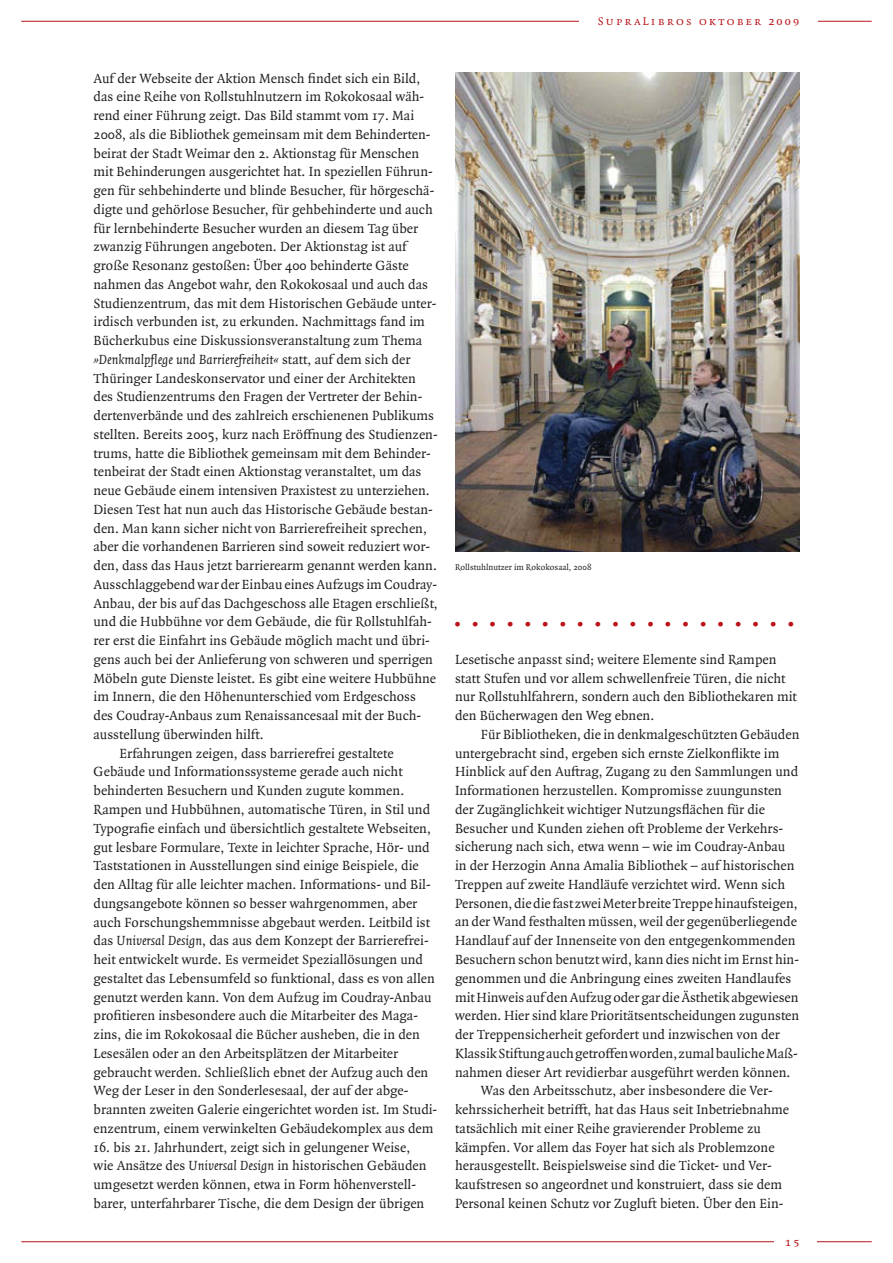
<style>
.page{position:relative;width:893px;height:1263px;background:#fff}
.page>*{position:absolute;margin:0;border:0;box-sizing:border-box;transform-origin:0 0}
.t1{font:36px "Quadraat";color:#ba1319}
.t2{font:14.25px/18.8px "Quadraat";color:#231f20}
.t3{font:italic 14.25px "Quadraat";color:#231f20}
.t4{font:12px "Quadraat Small Caps";letter-spacing:.18em;color:#ba1319}
.t5{font:9px "Quadraat";color:#231f20}
.s1{font-style:normal}
.s2{font-family:"Quadraat Regular Expert"}
.s3{font-style:italic}
</style>
<div class="page">
<hr style="left:21px;top:1241px;width:851px;height:1px;background:#ba1319">
<hr style="left:21px;top:21px;width:851px;height:1px;background:#ba1319">
<div style="left:579px;top:12px;width:238px;height:17px;background:#fff"></div>
<div style="left:774px;top:1233px;width:42px;height:17px;background:#fff"></div>
<img style="left:455px;top:72px;width:344px;height:479px">
<p class="t4" style="left:598px;top:14px;width:203px">SupraLibros oktober 2009</p>
<p class="t2" style="left:94px;top:69px;width:328px">Auf der Webseite der Aktion Mensch findet sich ein Bild,</p>
<p class="t2" style="left:94px;top:88px;width:332px">das eine Reihe von Rollstuhlnutzern im Rokokosaal wäh-</p>
<p class="t2" style="left:94px;top:107px;width:322px">rend einer Führung zeigt. Das Bild stammt vom 17. Mai</p>
<p class="t2" style="left:94px;top:126px;width:339px">2008, als die Bibliothek gemeinsam mit dem Behinderten-</p>
<p class="t2" style="left:94px;top:145px;width:327px">beirat der Stadt Weimar den 2. Aktionstag für Menschen</p>
<p class="t2" style="left:94px;top:163px;width:341px">mit Behinderungen ausgerichtet hat. In speziellen Führun-</p>
<p class="t2" style="left:94px;top:182px;width:342px">gen für sehbehinderte und blinde Besucher, für hörgeschä-</p>
<p class="t2" style="left:94px;top:201px;width:341px">digte und gehörlose Besucher, für gehbehinderte und auch</p>
<p class="t2" style="left:94px;top:220px;width:326px">für lernbehinderte Besucher wurden an diesem Tag über</p>
<p class="t2" style="left:94px;top:238px;width:315px">zwanzig Führungen angeboten. Der Aktionstag ist auf</p>
<p class="t2" style="left:94px;top:257px;width:317px">große Resonanz gestoßen: Über 400 behinderte Gäste</p>
<p class="t2" style="left:94px;top:276px;width:336px">nahmen das Angebot wahr, den Rokokosaal und auch das</p>
<p class="t2" style="left:94px;top:295px;width:344px">Studienzentrum, das mit dem Historischen Gebäude unter-</p>
<p class="t2" style="left:94px;top:313px;width:333px">irdisch verbunden ist, zu erkunden. Nachmittags fand im</p>
<p class="t2" style="left:94px;top:332px;width:330px">Bücherkubus eine Diskussionsveranstaltung zum Thema</p>
<p class="t3" style="left:94px;top:354px;width:319px">»Denkmalpflege und Barrierefreiheit« <span class="s1">statt, auf dem sich der</span></p>
<p class="t2" style="left:94px;top:370px;width:324px">Thüringer Landeskonservator und einer der Architekten</p>
<p class="t2" style="left:94px;top:388px;width:330px">des Studienzentrums den Fragen der Vertreter der Behin-</p>
<p class="t2" style="left:94px;top:407px;width:342px">dertenverbände und des zahlreich erschienenen Publikums</p>
<p class="t2" style="left:94px;top:426px;width:346px">stellten. Bereits 2005, kurz nach Erö<span class="s2">=</span>nung des Studienzen-</p>
<p class="t2" style="left:94px;top:445px;width:339px">trums, hatte die Bibliothek gemeinsam mit dem Behinder-</p>
<p class="t2" style="left:94px;top:463px;width:329px">tenbeirat der Stadt einen Aktionstag veranstaltet, um das</p>
<p class="t2" style="left:94px;top:482px;width:338px">neue Gebäude einem intensiven Praxistest zu unterziehen.</p>
<p class="t2" style="left:94px;top:501px;width:341px">Diesen Test hat nun auch das Historische Gebäude bestan-</p>
<p class="t2" style="left:94px;top:520px;width:335px">den. Man kann sicher nicht von Barrierefreiheit sprechen,</p>
<p class="t2" style="left:94px;top:538px;width:338px">aber die vorhandenen Barrieren sind soweit reduziert wor-</p>
<p class="t2" style="left:94px;top:557px;width:345px">den, dass das Haus jetzt barrierearm genannt werden kann.</p>
<p class="t2" style="left:94px;top:576px;width:345px">Ausschlaggebend war der Einbau eines Aufzugs im Coudray-</p>
<p class="t2" style="left:94px;top:595px;width:346px">Anbau, der bis auf das Dachgeschoss alle Etagen erschließt,</p>
<p class="t2" style="left:94px;top:613px;width:340px">und die Hubbühne vor dem Gebäude, die für Rollstuhlfah-</p>
<p class="t2" style="left:94px;top:632px;width:338px">rer erst die Einfahrt ins Gebäude möglich macht und übri-</p>
<p class="t2" style="left:94px;top:651px;width:341px">gens auch bei der Anlieferung von schweren und sperrigen</p>
<p class="t2" style="left:94px;top:670px;width:344px">Möbeln gute Dienste leistet. Es gibt eine weitere Hubbühne</p>
<p class="t2" style="left:94px;top:688px;width:324px">im Innern, die den Höhenunterschied vom Erdgeschoss</p>
<p class="t2" style="left:94px;top:707px;width:329px">des Coudray-Anbaus zum Renaissancesaal mit der Buch-</p>
<p class="t2" style="left:94px;top:726px;width:172px">ausstellung überwinden hilft.</p>
<p class="t2" style="left:119px;top:745px;width:276px">Erfahrungen zeigen, dass barrierefrei gestaltete</p>
<p class="t2" style="left:94px;top:763px;width:311px">Gebäude und Informationssysteme gerade auch nicht</p>
<p class="t2" style="left:94px;top:782px;width:312px">behinderten Besuchern und Kunden zugute kommen.</p>
<p class="t2" style="left:94px;top:801px;width:338px">Rampen und Hubbühnen, automatische Türen, in Stil und</p>
<p class="t2" style="left:94px;top:820px;width:339px">Typografie einfach und übersichtlich gestaltete Webseiten,</p>
<p class="t2" style="left:94px;top:838px;width:338px">gut lesbare Formulare, Texte in leichter Sprache, Hör- und</p>
<p class="t2" style="left:94px;top:857px;width:327px">Taststationen in Ausstellungen sind einige Beispiele, die</p>
<p class="t2" style="left:94px;top:876px;width:339px">den Alltag für alle leichter machen. Informations- und Bil-</p>
<p class="t2" style="left:94px;top:895px;width:325px">dungsangebote können so besser wahrgenommen, aber</p>
<p class="t2" style="left:94px;top:913px;width:338px">auch Forschungshemmnisse abgebaut werden. Leitbild ist</p>
<p class="t2" style="left:94px;top:932px;width:337px">das <span class="s3">Universal Design</span>, das aus dem Konzept der Barrierefrei-</p>
<p class="t2" style="left:94px;top:951px;width:331px">heit entwickelt wurde. Es vermeidet Speziallösungen und</p>
<p class="t2" style="left:94px;top:970px;width:343px">gestaltet das Lebensumfeld so funktional, dass es von allen</p>
<p class="t2" style="left:94px;top:988px;width:339px">genutzt werden kann. Von dem Aufzug im Coudray-Anbau</p>
<p class="t2" style="left:94px;top:1007px;width:326px">profitieren insbesondere auch die Mitarbeiter des Maga-</p>
<p class="t2" style="left:94px;top:1026px;width:328px">zins, die im Rokokosaal die Bücher ausheben, die in den</p>
<p class="t2" style="left:94px;top:1045px;width:306px">Lesesälen oder an den Arbeitsplätzen der Mitarbeiter</p>
<p class="t2" style="left:94px;top:1063px;width:336px">gebraucht werden. Schließlich ebnet der Aufzug auch den</p>
<p class="t2" style="left:94px;top:1082px;width:317px">Weg der Leser in den Sonderlesesaal, der auf der abge-</p>
<p class="t2" style="left:94px;top:1101px;width:345px">brannten zweiten Galerie eingerichtet worden ist. Im Studi-</p>
<p class="t2" style="left:94px;top:1120px;width:342px">enzentrum, einem verwinkelten Gebäudekomplex aus dem</p>
<p class="t2" style="left:94px;top:1138px;width:334px">16. bis 21. Jahrhundert, zeigt sich in gelungener Weise, wie Ansätze des <span class="s3">Universal Design</span> in historischen Gebäuden umgesetzt werden können, etwa in Form höhenverstell&shy;barer, unterfahrbarer Tische, die dem Design der übrigen</p>
<p class="t5" style="left:455px;top:564px;width:138px">Rollstuhlnutzer im Rokokosaal, 2008</p>
<h1 class="t1" style="left:453px;top:600px;width:345px">. . . . . . . . . . . . . . . . . . . .</h1>
<p class="t2" style="left:455px;top:651px;width:343px">Lesetische anpasst sind; weitere Elemente sind Rampen statt Stufen und vor allem schwellenfreie Türen, die nicht nur Rollstuhlfahrern, sondern auch den Bibliothekaren mit den Bücherwagen den Weg ebnen.</p>
<p class="t2" style="left:481px;top:726px;width:320px">Für Bibliotheken, die in denkmalgeschützten Gebäuden</p>
<p class="t2" style="left:455px;top:745px;width:326px">untergebracht sind, ergeben sich ernste Zielkonflikte im</p>
<p class="t2" style="left:455px;top:763px;width:345px">Hinblick auf den Auftrag, Zugang zu den Sammlungen und</p>
<p class="t2" style="left:455px;top:782px;width:328px">Informationen herzustellen. Kompromisse zuungunsten</p>
<p class="t2" style="left:455px;top:801px;width:311px">der Zugänglichkeit wichtiger Nutzungsflächen für die</p>
<p class="t2" style="left:455px;top:820px;width:330px">Besucher und Kunden ziehen oft Probleme der Verkehrs-</p>
<p class="t2" style="left:455px;top:838px;width:332px">sicherung nach sich, etwa wenn – wie im Coudray-Anbau</p>
<p class="t2" style="left:455px;top:857px;width:341px">in der Herzogin Anna Amalia Bibliothek – auf historischen</p>
<p class="t2" style="left:455px;top:876px;width:332px">Treppen auf zweite Handläufe verzichtet wird. Wenn sich</p>
<p class="t2" style="left:455px;top:895px;width:344px">Personen, die die fast zwei Meter breite Treppe hinaufsteigen,</p>
<p class="t2" style="left:455px;top:913px;width:343px">an der Wand festhalten müssen, weil der gegenüberliegende</p>
<p class="t2" style="left:455px;top:932px;width:342px">Handlauf auf der Innenseite von den entgegenkommenden</p>
<p class="t2" style="left:455px;top:951px;width:346px">Besuchern schon benutzt wird, kann dies nicht im Ernst hin-</p>
<p class="t2" style="left:455px;top:970px;width:338px">genommen und die Anbringung eines zweiten Handlaufes</p>
<p class="t2" style="left:455px;top:988px;width:345px">mit Hinweis auf den Aufzug oder gar die Ästhetik abgewiesen</p>
<p class="t2" style="left:455px;top:1007px;width:346px">werden. Hier sind klare Prioritätsentscheidungen zugunsten</p>
<p class="t2" style="left:455px;top:1026px;width:326px">der Treppensicherheit gefordert und inzwischen von der</p>
<p class="t2" style="left:455px;top:1045px;width:344px">Klassik Stiftung auch getro<span class="s2">=</span>en worden, zumal bauliche Maß-</p>
<p class="t2" style="left:455px;top:1063px;width:337px">nahmen dieser Art revidierbar ausgeführt werden können.</p>
<p class="t2" style="left:481px;top:1082px;width:293px">Was den Arbeitsschutz, aber insbesondere die Ver-</p>
<p class="t2" style="left:455px;top:1101px;width:336px">kehrssicherheit betri<span class="s2">=</span>t, hat das Haus seit Inbetriebnahme</p>
<p class="t2" style="left:455px;top:1120px;width:308px">tatsächlich mit einer Reihe gravierender Probleme zu</p>
<p class="t2" style="left:455px;top:1138px;width:321px">kämpfen. Vor allem das Foyer hat sich als Problemzone</p>
<p class="t2" style="left:455px;top:1157px;width:318px">herausgestellt. Beispielsweise sind die Ticket- und Ver-</p>
<p class="t2" style="left:455px;top:1176px;width:329px">kaufstresen so angeordnet und konstruiert, dass sie dem</p>
<p class="t2" style="left:455px;top:1195px;width:330px">Personal keinen Schutz vor Zugluft bieten. Über den Ein-</p>
<p class="t4" style="left:785px;top:1235px;width:16px">15</p>
</div>
